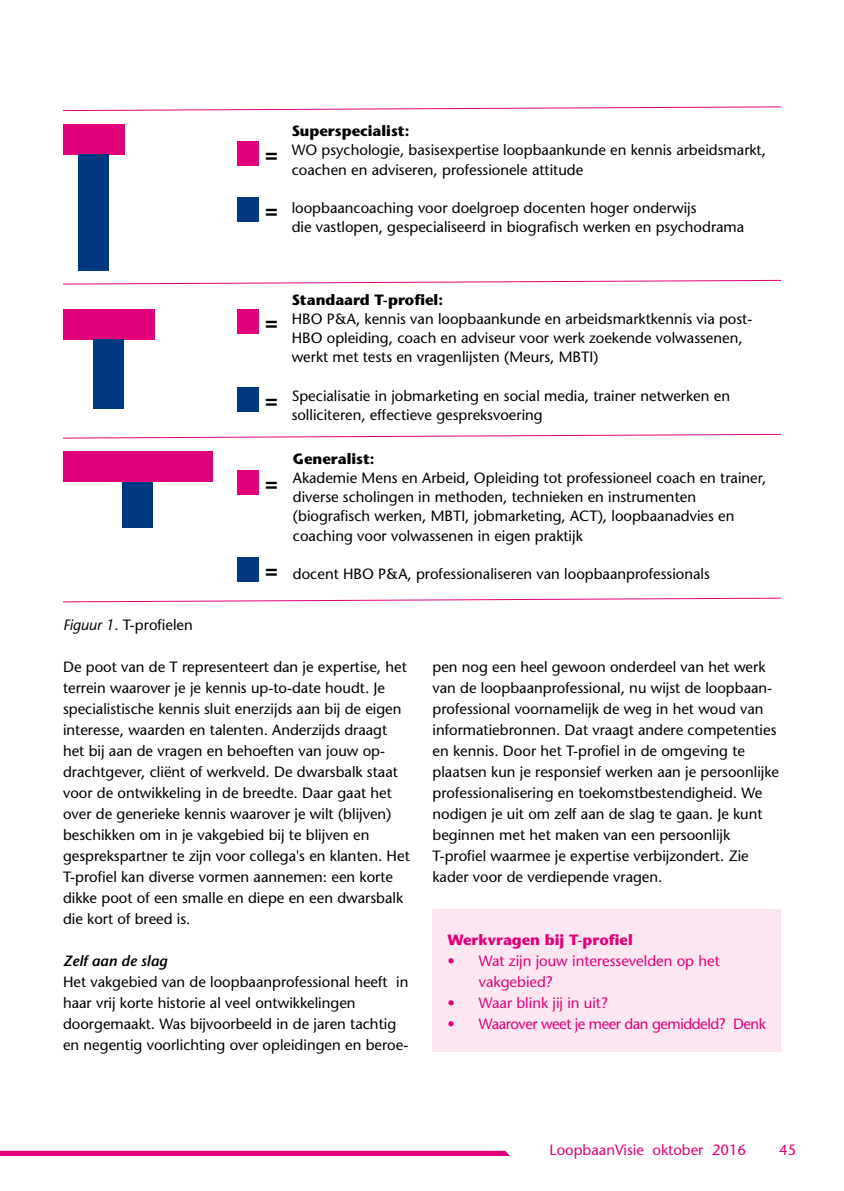
<style>
.page{position:relative;width:844px;height:1191px;background:#fff}
.page>*{position:absolute;margin:0;border:0;box-sizing:border-box;transform-origin:0 0}
.t1{font:700 21px "Times";color:#000}
.t2{font:14.88px/21px "Stone Sans";color:#000}
.t3{font:14.88px/21px "Stone Sans";color:#e2007a}
.t4{font:700 14.88px "Stone Sans";color:#000}
.t5{font:14.88px "Stone Sans";letter-spacing:-.03em;color:#e2007a}
.t6{font:700 14.88px "Stone Sans";color:#e2007a}
.t7{font:italic 600 14.88px "Stone Sans";color:#000}
.s1{font-style:italic}
</style>
<div class="page">
<svg style="left:0;top:1150px;width:510px;height:6px;background:#e5248c"></svg>
<div style="left:63px;top:124px;width:62px;height:31px;background:#e2007a"></div>
<div style="left:79px;top:155px;width:30px;height:116px;background:#003882"></div>
<div style="left:63px;top:309px;width:92px;height:30px;background:#e2007a"></div>
<div style="left:94px;top:339px;width:30px;height:70px;background:#003882"></div>
<div style="left:63px;top:451px;width:149px;height:31px;background:#e2007a"></div>
<div style="left:122px;top:482px;width:31px;height:45px;background:#003882"></div>
<div style="left:237px;top:470px;width:21px;height:25px;background:#e2007a"></div>
<div style="left:237px;top:309px;width:21px;height:25px;background:#e2007a"></div>
<div style="left:237px;top:141px;width:21px;height:25px;background:#e2007a"></div>
<div style="left:237px;top:557px;width:21px;height:25px;background:#003882"></div>
<div style="left:237px;top:387px;width:21px;height:25px;background:#003882"></div>
<div style="left:237px;top:197px;width:21px;height:25px;background:#003882"></div>
<svg style="left:63px;top:280px;width:718px;height:4px"></svg>
<svg style="left:63px;top:106px;width:718px;height:5px"></svg>
<svg style="left:63px;top:598px;width:718px;height:4px"></svg>
<svg style="left:63px;top:434px;width:718px;height:4px"></svg>
<div style="left:432px;top:909px;width:348px;height:143px;background:#fce6f1"></div>
<p class="t2" style="left:63px;top:614px;width:131px"><span class="s1">Figuur 1.</span> T-profielen</p>
<h1 class="t1" style="left:265px;top:135px;width:13px">=</h1>
<h1 class="t1" style="left:265px;top:191px;width:13px">=</h1>
<p class="t4" style="left:291px;top:121px;width:119px">Superspecialist:</p>
<p class="t2" style="left:291px;top:140px;width:475px;line-height:19.2px">WO psychologie, basisexpertise loopbaankunde en kennis arbeidsmarkt, coachen en adviseren, professionele attitude</p>
<p class="t2" style="left:291px;top:198px;width:454px;line-height:19.2px">loopbaancoaching voor doelgroep docenten hoger onderwijs<br>die vastlopen, gespecialiseerd in biografisch werken en psychodrama</p>
<h1 class="t1" style="left:265px;top:302px;width:13px">=</h1>
<h1 class="t1" style="left:265px;top:380px;width:13px">=</h1>
<h1 class="t1" style="left:265px;top:464px;width:13px">=</h1>
<h1 class="t1" style="left:265px;top:550px;width:13px">=</h1>
<p class="t4" style="left:291px;top:290px;width:153px">Standaard T-profiel:</p>
<p class="t2" style="left:291px;top:309px;width:462px;line-height:19.2px">HBO P&amp;A, kennis van loopbaankunde en arbeidsmarktkennis via post-<br>HBO opleiding, coach en adviseur voor werk zoekende volwassenen, werkt met tests en vragenlijsten (Meurs, MBTI)</p>
<p class="t2" style="left:291px;top:386px;width:440px;line-height:19.2px">Specialisatie in jobmarketing en social media, trainer netwerken en solliciteren, effectieve gespreksvoering</p>
<p class="t4" style="left:293px;top:449px;width:83px">Generalist:</p>
<p class="t2" style="left:293px;top:468px;width:475px;line-height:19.2px">Akademie Mens en Arbeid, Opleiding tot professioneel coach en trainer, diverse scholingen in methoden, technieken en instrumenten (biografisch werken, MBTI, jobmarketing, ACT), loopbaanadvies en coaching voor volwassenen in eigen praktijk</p>
<p class="t2" style="left:293px;top:563px;width:418px">docent HBO P&amp;A, professionaliseren van loopbaanprofessionals</p>
<p class="t2" style="left:63px;top:656px;width:348px">De poot van de T representeert dan je expertise, het terrein waarover je je kennis up-to-date houdt. Je specialistische kennis sluit enerzijds aan bij de eigen interesse, waarden en talenten. Anderzijds draagt het bij aan de vragen en behoeften van jouw op&shy;drachtgever, cliënt of werkveld. De dwarsbalk staat voor de ontwikkeling in de breedte. Daar gaat het over de generieke kennis waarover je wilt (blijven) beschikken om in je vakgebied bij te blijven en gesprekspartner te zijn voor collega's en klanten. Het T-profiel kan diverse vormen aannemen: een korte dikke poot of een smalle en diepe en een dwarsbalk die kort of breed is.</p>
<p class="t7" style="left:63px;top:952px;width:106px">Zelf aan de slag</p>
<p class="t2" style="left:63px;top:971px;width:347px">Het vakgebied van de loopbaanprofessional heeft in haar vrij korte historie al veel ontwikkelingen doorgemaakt. Was bijvoorbeeld in de jaren tachtig en negentig voorlichting over opleidingen en beroe-</p>
<p class="t2" style="left:432px;top:656px;width:348px">pen nog een heel gewoon onderdeel van het werk van de loopbaanprofessional, nu wijst de loopbaan&shy;professional voornamelijk de weg in het woud van informatiebronnen. Dat vraagt andere competenties en kennis. Door het T-profiel in de omgeving te plaatsen kun je responsief werken aan je persoonlijke professionalisering en toekomstbestendigheid. We nodigen je uit om zelf aan de slag te gaan. Je kunt beginnen met het maken van een persoonlijk T-profiel waarmee je expertise verbijzondert. Zie kader voor de verdiepende vragen.</p>
<p class="t6" style="left:447px;top:930px;width:187px">Werkvragen bij T-profiel</p>
<p class="t3" style="left:479px;top:950px;width:242px;text-indent:-32px">• Wat zijn jouw interessevelden op het vakgebied?</p>
<p class="t3" style="left:447px;top:992px;width:162px">• Waar blink jij in uit?</p>
<p class="t5" style="left:447px;top:1015px;width:320px">• Waarover weet je meer dan gemiddeld? Denk</p>
<p class="t3" style="left:549px;top:1139px;width:198px">LoopbaanVisie oktober 2016</p>
<p class="t3" style="left:779px;top:1139px;width:19px">45</p>
</div>
